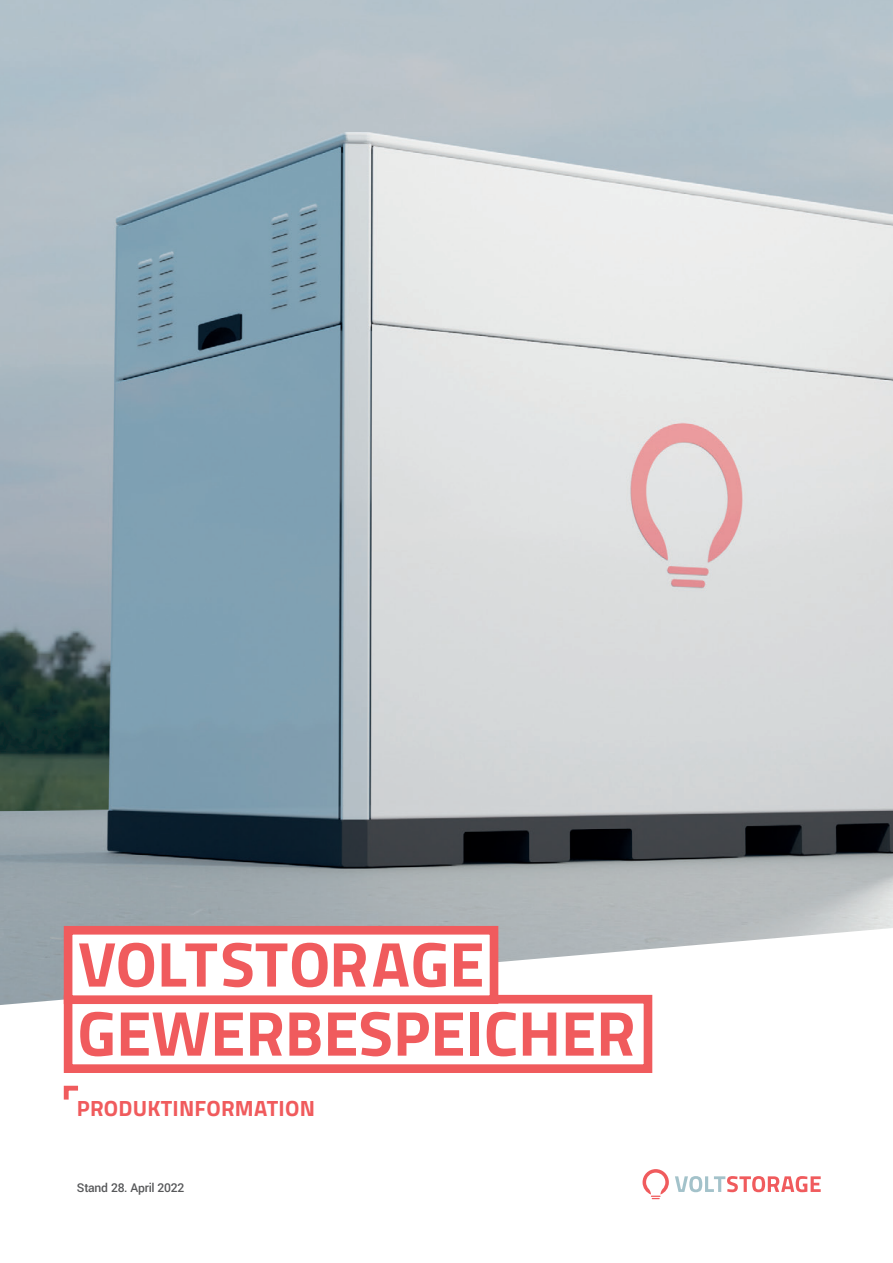
<style>
.page{position:relative;width:893px;height:1263px;background:#fff}
.page>*{position:absolute;margin:0;border:0;box-sizing:border-box;transform-origin:0 0}
.t1{font:700 63.45px "Titillium Web";color:#f05b5d}
.t2{font:700 22.05px "Titillium Web";letter-spacing:.01em;color:#f05b5d}
.t3{font:500 13.5px "Yantramanav";letter-spacing:-.02em;color:#57585a}
</style>
<div class="page">
<img style="left:0;top:0;width:893px;height:1005px">
<svg style="left:63px;top:1085px;width:15px;height:15px"></svg>
<div style="left:64px;top:995px;width:588px;height:78px;background:#fff;border:9px solid #f05b5d"></div>
<div style="left:64px;top:926px;width:434px;height:78px;background:#fff;border:9px solid #f05b5d"></div>
<svg style="left:675px;top:1176px;width:146px;height:16px"></svg>
<svg style="left:643px;top:1169px;width:26px;height:30px"></svg>
<h1 class="t1" style="left:78px;top:916px;width:408px">VOLTSTORAGE</h1>
<h1 class="t1" style="left:77px;top:985px;width:560px">GEWERBESPEICHER</h1>
<h2 class="t2" style="left:77px;top:1091px;width:240px">PRODUKTINFORMATION</h2>
<p class="t3" style="left:77px;top:1179px;width:109px">Stand 28. April 2022</p>
</div>
